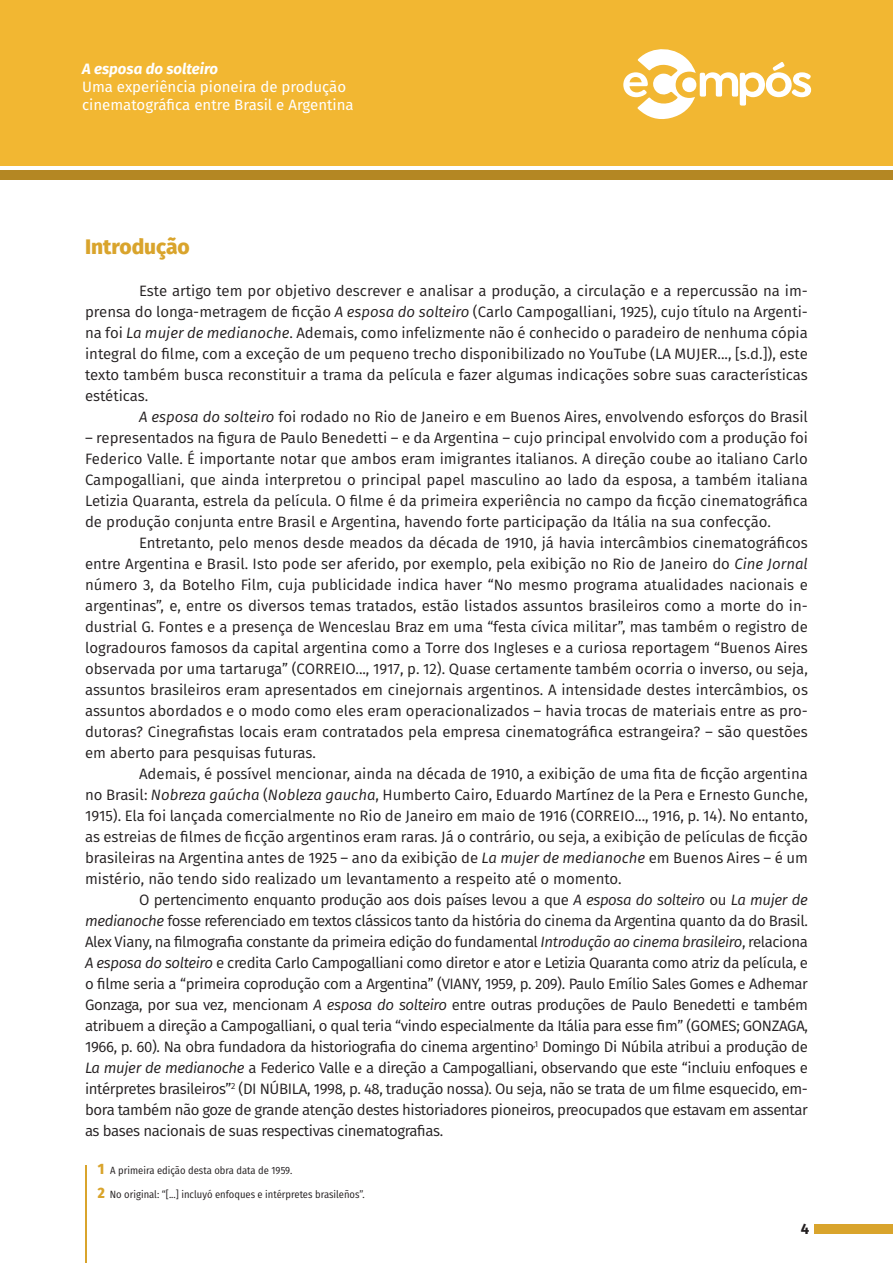
<style>
.page{position:relative;width:893px;height:1263px;background:#fff}
.page>*{position:absolute;margin:0;border:0;box-sizing:border-box;transform-origin:0 0}
.Tópico{font:800 21px "Fira Sans";color:#d9a42c}
.Texto{font:15px/21px "Fira Sans";color:#231f20;text-align:justify}
.t1{font:15px/18px "Fira Sans";color:#fff}
.t2{font:italic 700 15px "Fira Sans";color:#fff}
.t3{font:700 15px "Fira Sans";color:#231f20}
.Rodapé{font:10.5px "Fira Sans Condensed";color:#231f20}
.s1{font-style:italic}
.s2{font-weight:800;font-size:15px;color:#d9a42c}
</style>
<div class="page">
<div style="left:0;top:0;width:893px;height:166px;background:#f2b732"></div>
<div style="left:0;top:170px;width:893px;height:10px;background:#b48723"></div>
<div style="left:814px;top:1224px;width:79px;height:9px;background:#d9a42c"></div>
<svg style="left:623px;top:49px;width:188px;height:70px"></svg>
<hr style="left:85px;top:1165px;width:1px;height:98px;background:#d9a42c">
<p class="t2" style="left:82px;top:56px;width:137px">A esposa do solteiro</p>
<p class="t1" style="left:82px;top:77px;width:273px">Uma experiência pioneira de produção cinematográfica entre Brasil e Argentina</p>
<p class="Tópico" style="left:85px;top:228px;width:106px">Introdução</p>
<p class="Texto" style="left:85px;top:279px;width:724px;text-indent:54px">Este artigo tem por objetivo descrever e analisar a produção, a circulação e a repercussão na im&shy;prensa do longa-metragem de ficção <span class="s1">A esposa do solteiro</span> (Carlo Campogalliani, 1925), cujo título na Argenti&shy;na foi <span class="s1">La mujer de medianoche</span>. Ademais, como infelizmente não é conhecido o paradeiro de nenhuma cópia integral do filme, com a exceção de um pequeno trecho disponibilizado no YouTube (LA MUJER..., [s.d.]), este texto também busca reconstituir a trama da película e fazer algumas indicações sobre suas características estéticas.</p>
<p class="Texto" style="left:139px;top:405px;width:670px"><span class="s1">A esposa do solteiro</span> foi rodado no Rio de Janeiro e em Buenos Aires, envolvendo esforços do Brasil</p>
<p class="Texto" style="left:85px;top:426px;width:724px">– representados na figura de Paulo Benedetti – e da Argentina – cujo principal envolvido com a produção foi Federico Valle. É importante notar que ambos eram imigrantes italianos. A direção coube ao italiano Carlo Campogalliani, que ainda interpretou o principal papel masculino ao lado da esposa, a também italiana Letizia Quaranta, estrela da película. O filme é da primeira experiência no campo da ficção cinematográfica de produção conjunta entre Brasil e Argentina, havendo forte participação da Itália na sua confecção.</p>
<p class="Texto" style="left:85px;top:531px;width:724px;text-indent:54px">Entretanto, pelo menos desde meados da década de 1910, já havia intercâmbios cinematográficos entre Argentina e Brasil. Isto pode ser aferido, por exemplo, pela exibição no Rio de Janeiro do <span class="s1">Cine Jornal </span>número 3, da Botelho Film, cuja publicidade indica haver “No mesmo programa atualidades nacionais e argentinas”, e, entre os diversos temas tratados, estão listados assuntos brasileiros como a morte do in&shy;dustrial G. Fontes e a presença de Wenceslau Braz em uma “festa cívica militar”, mas também o registro de logradouros famosos da capital argentina como a Torre dos Ingleses e a curiosa reportagem “Buenos Aires observada por uma tartaruga” (CORREIO..., 1917, p. 12). Quase certamente também ocorria o inverso, ou seja, assuntos brasileiros eram apresentados em cinejornais argentinos. A intensidade destes intercâmbios, os assuntos abordados e o modo como eles eram operacionalizados – havia trocas de materiais entre as pro&shy;dutoras? Cinegrafistas locais eram contratados pela empresa cinematográfica estrangeira? – são questões em aberto para pesquisas futuras.</p>
<p class="Texto" style="left:85px;top:762px;width:724px;text-indent:54px">Ademais, é possível mencionar, ainda na década de 1910, a exibição de uma fita de ficção argentina no Brasil: <span class="s1">Nobreza gaúcha</span> (<span class="s1">Nobleza gaucha</span>, Humberto Cairo, Eduardo Martínez de la Pera e Ernesto Gunche, 1915). Ela foi lançada comercialmente no Rio de Janeiro em maio de 1916 (CORREIO..., 1916, p. 14). No entanto, as estreias de filmes de ficção argentinos eram raras. Já o contrário, ou seja, a exibição de películas de ficção brasileiras na Argentina antes de 1925 – ano da exibição de <span class="s1">La mujer de medianoche</span> em Buenos Aires – é um mistério, não tendo sido realizado um levantamento a respeito até o momento.</p>
<p class="Texto" style="left:85px;top:888px;width:724px;text-indent:54px">O pertencimento enquanto produção aos dois países levou a que <span class="s1">A esposa do solteiro</span> ou <span class="s1">La mujer de medianoche</span> fosse referenciado em textos clássicos tanto da história do cinema da Argentina quanto da do Brasil.<br>Alex Viany, na filmografia constante da primeira edição do fundamental <span class="s1">Introdução ao cinema brasileiro</span>, relaciona <span class="s1">A esposa do solteiro</span> e credita Carlo Campogalliani como diretor e ator e Letizia Quaranta como atriz da película, e o filme seria a “primeira coprodução com a Argentina” (VIANY, 1959, p. 209). Paulo Emílio Sales Gomes e Adhemar Gonzaga, por sua vez, mencionam <span class="s1">A esposa do solteiro</span> entre outras produções de Paulo Benedetti e também atribuem a direção a Campogalliani, o qual teria “vindo especialmente da Itália para esse fim” (GOMES; GONZAGA, 1966, p. 60). Na obra fundadora da historiografia do cinema argentino<sup>,1</sup> Domingo Di Núbila atribui a produção de <span class="s1">La mujer de medianoche</span> a Federico Valle e a direção a Campogalliani, observando que este “incluiu enfoques e intérpretes brasileiros”<sup>2</sup> (DI NÚBILA, 1998, p. 48, tradução nossa). Ou seja, não se trata de um filme esquecido, em&shy;bora também não goze de grande atenção destes historiadores pioneiros, preocupados que estavam em assentar as bases nacionais de suas respectivas cinematografias.</p>
<p class="Rodapé" style="left:98px;top:1162px;width:196px"><span class="s2">1</span> A primeira edição desta obra data de 1959.</p>
<p class="Rodapé" style="left:98px;top:1186px;width:268px"><span class="s2">2</span> No original: “[...] incluyó enfoques e intérpretes brasileños”.</p>
<p class="t3" style="left:801px;top:1216px;width:10px">4</p>
</div>
